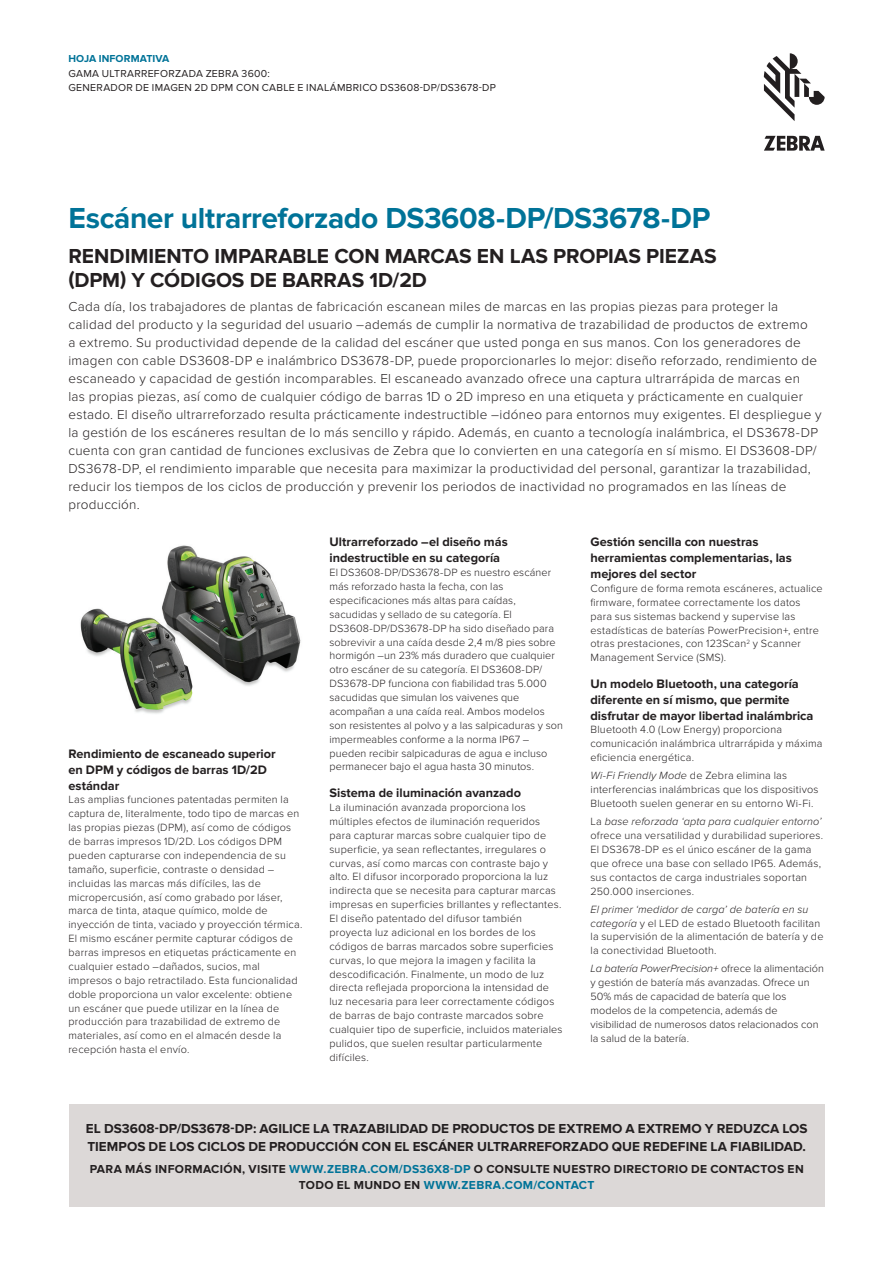
<style>
.page{position:relative;width:893px;height:1263px;background:#fff}
.page>*{position:absolute;margin:0;border:0;box-sizing:border-box;transform-origin:0 0}
.Title_Headline{font:700 30px "Proxima Nova";letter-spacing:-.015em;color:#007398}
.Title_Subhead{font:700 21px/24px "Proxima Nova";color:#231f20}
.Intro_Body_Copy{font:300 13.5px/18px "Proxima Nova";letter-spacing:.02em;color:#231f20}
.Callout_1{font:700 13.5px/18px "Proxima Nova";letter-spacing:.005em;color:#231f20}
.Heading_2{font:700 12.75px/15.8px "Proxima Nova";color:#231f20}
.Call_to_Action{font:700 12px/15.3px "Proxima Nova";letter-spacing:.03em;color:#231f20;text-align:center}
.Body_copy{font:300 10.8px/13.8px "Proxima Nova";letter-spacing:.02em;color:#231f20}
.Zebra_Product_Descri{font:10.5px/14.2px "Proxima Nova";letter-spacing:.025em;color:#231f20}
.Zebra_Asset_Name{font:700 10.5px "Proxima Nova";letter-spacing:.01em;color:#007398}
.s1{font-style:italic}
.s2{color:#007398}
</style>
<div class="page">
<svg style="left:764px;top:54px;width:61px;height:67px"></svg>
<svg style="left:764px;top:136px;width:61px;height:15px"></svg>
<img style="left:80px;top:545px;width:221px;height:169px">
<div style="left:69px;top:1104px;width:755px;height:103px;background:#dcd8d7"></div>
<p class="Zebra_Asset_Name" style="left:68px;top:53px;width:103px">HOJA INFORMATIVA</p>
<p class="Zebra_Product_Descri" style="left:68px;top:66px;width:429px">GAMA ULTRARREFORZADA ZEBRA 3600:<br>GENERADOR DE IMAGEN 2D DPM CON CABLE E INALÁMBRICO DS3608-DP/DS3678-DP</p>
<p class="Title_Headline" style="left:68px;top:201px;width:643px">Escáner ultrarreforzado DS3608-DP/DS3678-DP</p>
<p class="Title_Subhead" style="left:68px;top:244px;width:650px">RENDIMIENTO IMPARABLE CON MARCAS EN LAS PROPIAS PIEZAS (DPM) Y CÓDIGOS DE BARRAS 1D/2D</p>
<p class="Intro_Body_Copy" style="left:68px;top:297px;width:755px">Cada día, los trabajadores de plantas de fabricación escanean miles de marcas en las propias piezas para proteger la calidad del producto y la seguridad del usuario –además de cumplir la normativa de trazabilidad de productos de extremo<br>a extremo. Su productividad depende de la calidad del escáner que usted ponga en sus manos. Con los generadores de imagen con cable DS3608-DP e inalámbrico DS3678-DP, puede proporcionarles lo mejor: diseño reforzado, rendimiento de escaneado y capacidad de gestión incomparables. El escaneado avanzado ofrece una captura ultrarrápida de marcas en<br>las propias piezas, así como de cualquier código de barras 1D o 2D impreso en una etiqueta y prácticamente en cualquier estado. El diseño ultrarreforzado resulta prácticamente indestructible –idóneo para entornos muy exigentes. El despliegue y la gestión de los escáneres resultan de lo más sencillo y rápido. Además, en cuanto a tecnología inalámbrica, el DS3678-DP cuenta con gran cantidad de funciones exclusivas de Zebra que lo convierten en una categoría en sí mismo. El DS3608-DP/ DS3678-DP, el rendimiento imparable que necesita para maximizar la productividad del personal, garantizar la trazabilidad, reducir los tiempos de los ciclos de producción y prevenir los periodos de inactividad no programados en las líneas de producción.</p>
<p class="Heading_2" style="left:68px;top:746px;width:209px">Rendimiento de escaneado superior en DPM y códigos de barras 1D/2D estándar</p>
<p class="Body_copy" style="left:68px;top:793px;width:236px">Las amplias funciones patentadas permiten la captura de, literalmente, todo tipo de marcas en las propias piezas (DPM), así como de códigos de barras impresos 1D/2D. Los códigos DPM pueden capturarse con independencia de su tamaño, superficie, contraste o densidad – incluidas las marcas más difíciles, las de micropercusión, así como grabado por láser, marca de tinta, ataque químico, molde de inyección de tinta, vaciado y proyección térmica.<br>El mismo escáner permite capturar códigos de barras impresos en etiquetas prácticamente en cualquier estado –dañados, sucios, mal impresos o bajo retractilado. Esta funcionalidad doble proporciona un valor excelente: obtiene un escáner que puede utilizar en la línea de producción para trazabilidad de extremo de materiales, así como en el almacén desde la recepción hasta el envío.</p>
<p class="Heading_2" style="left:329px;top:535px;width:180px">Ultrarreforzado –el diseño más indestructible en su categoría</p>
<p class="Body_copy" style="left:329px;top:566px;width:235px">El DS3608-DP/DS3678-DP es nuestro escáner más reforzado hasta la fecha, con las especificaciones más altas para caídas, sacudidas y sellado de su categoría. El DS3608-DP/DS3678-DP ha sido diseñado para sobrevivir a una caída desde 2,4 m/8 pies sobre hormigón –un 23% más duradero que cualquier otro escáner de su categoría. El DS3608-DP/ DS3678-DP funciona con fiabilidad tras 5.000 sacudidas que simulan los vaivenes que acompañan a una caída real. Ambos modelos son resistentes al polvo y a las salpicaduras y son impermeables conforme a la norma IP67 – pueden recibir salpicaduras de agua e incluso permanecer bajo el agua hasta 30 minutos.</p>
<p class="Heading_2" style="left:329px;top:785px;width:193px">Sistema de iluminación avanzado</p>
<p class="Body_copy" style="left:329px;top:801px;width:235px">La iluminación avanzada proporciona los múltiples efectos de iluminación requeridos para capturar marcas sobre cualquier tipo de superficie, ya sean reflectantes, irregulares o curvas, así como marcas con contraste bajo y alto. El difusor incorporado proporciona la luz indirecta que se necesita para capturar marcas impresas en superficies brillantes y reflectantes.<br>El diseño patentado del difusor también proyecta luz adicional en los bordes de los códigos de barras marcados sobre superficies curvas, lo que mejora la imagen y facilita la descodificación. Finalmente, un modo de luz directa reflejada proporciona la intensidad de luz necesaria para leer correctamente códigos de barras de bajo contraste marcados sobre cualquier tipo de superficie, incluidos materiales pulidos, que suelen resultar particularmente difíciles.</p>
<p class="Heading_2" style="left:590px;top:535px;width:203px">Gestión sencilla con nuestras herramientas complementarias, las mejores del sector</p>
<p class="Body_copy" style="left:590px;top:581px;width:234px">Configure de forma remota escáneres, actualice firmware, formatee correctamente los datos para sus sistemas backend y supervise las estadísticas de baterías PowerPrecision+, entre otras prestaciones, con 123Scan<sup>2</sup> y Scanner Management Service (SMS).</p>
<p class="Heading_2" style="left:590px;top:676px;width:225px">Un modelo Bluetooth, una categoría diferente en sí mismo, que permite disfrutar de mayor libertad inalámbrica</p>
<p class="Body_copy" style="left:590px;top:723px;width:233px">Bluetooth 4.0 (Low Energy) proporciona comunicación inalámbrica ultrarrápida y máxima eficiencia energética.</p>
<p class="Body_copy" style="left:590px;top:769px;width:230px"><span class="s1">Wi-Fi Friendly Mode</span> de Zebra elimina las interferencias inalámbricas que los dispositivos<br>Bluetooth suelen generar en su entorno Wi-Fi.</p>
<p class="Body_copy" style="left:590px;top:815px;width:234px">La <span class="s1">base reforzada ‘apta para cualquier entorno’ </span>ofrece una versatilidad y durabilidad superiores.<br>El DS3678-DP es el único escáner de la gama que ofrece una base con sellado IP65. Además, sus contactos de carga industriales soportan 250.000 inserciones.</p>
<p class="Body_copy" style="left:590px;top:902px;width:234px"><span class="s1">El primer ‘medidor de carga’ de batería en su categoría</span> y el LED de estado Bluetooth facilitan la supervisión de la alimentación de batería y de la conectividad Bluetooth.</p>
<p class="Body_copy" style="left:590px;top:962px;width:235px"><span class="s1">La batería PowerPrecision+</span> ofrece la alimentación y gestión de batería más avanzadas. Ofrece un 50% más de capacidad de batería que los modelos de la competencia, además de visibilidad de numerosos datos relacionados con la salud de la batería.</p>
<p class="Callout_1" style="left:86px;top:1120px;width:723px">EL DS3608-DP/DS3678-DP: AGILICE LA TRAZABILIDAD DE PRODUCTOS DE EXTREMO A EXTREMO Y REDUZCA LOS<br>TIEMPOS DE LOS CICLOS DE PRODUCCIÓN CON EL ESCÁNER ULTRARREFORZADO QUE REDEFINE LA FIABILIDAD.</p>
<p class="Call_to_Action" style="left:90px;top:1162px;width:716px">PARA MÁS INFORMACIÓN, VISITE <span class="s2">WWW.ZEBRA.COM/DS36X8-DP</span> O CONSULTE NUESTRO DIRECTORIO DE CONTACTOS EN<br>TODO EL MUNDO EN <span class="s2">WWW.ZEBRA.COM/CONTACT</span></p>
</div>
